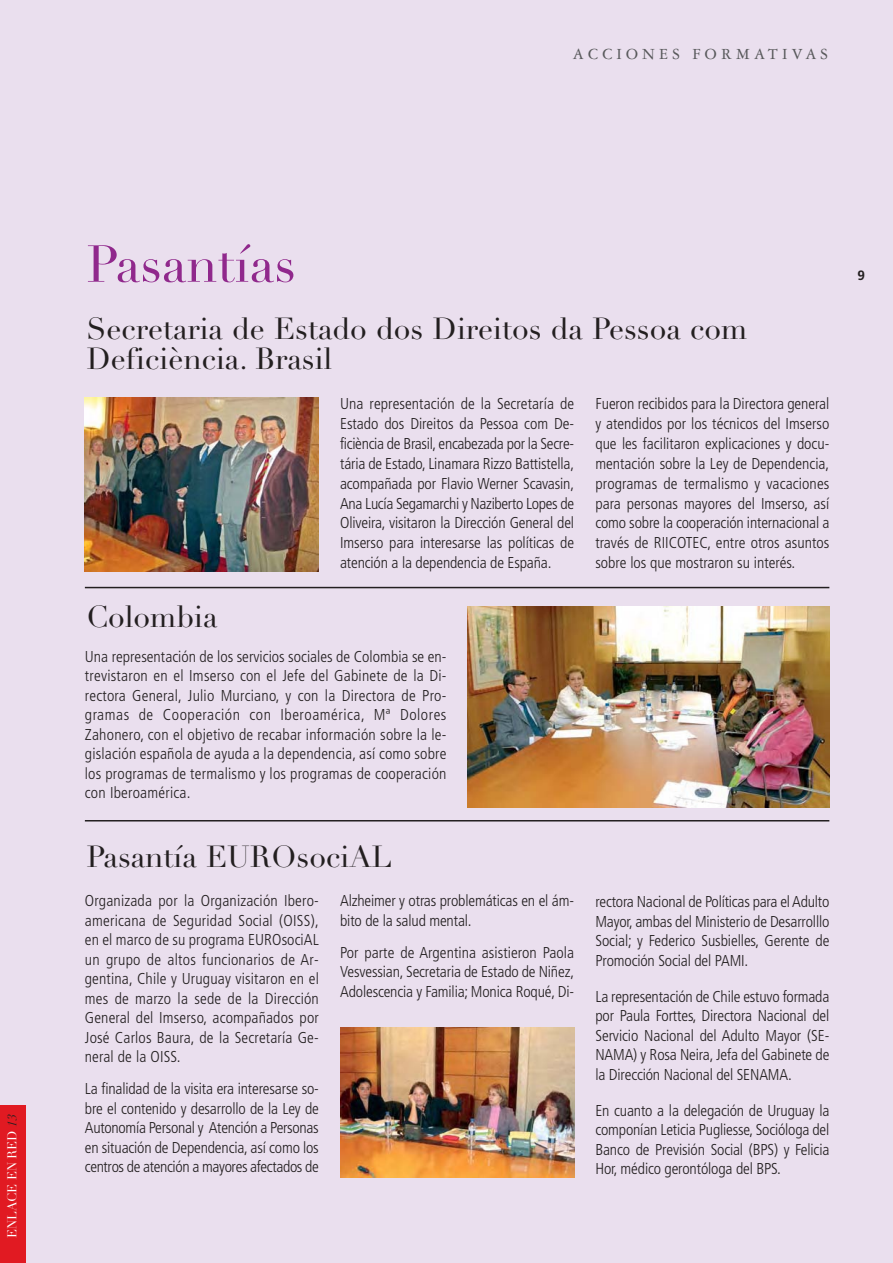
<style>
.page{position:relative;width:893px;height:1263px;background:#fff}
.page>*{position:absolute;margin:0;border:0;box-sizing:border-box;transform-origin:0 0}
.t1{font:51px "Didot LH";color:#90288c}
.t2{font:30px/30px "Didot LH";color:#231f20}
.t3{font:16.5px "Garamond Three";letter-spacing:.25em;color:#58595b}
.t4{font:300 condensed 15.75px/19.5px "Frutiger";letter-spacing:-.01em;color:#231f20;text-align:justify}
.t5{font:700 13.5px "Frutiger";color:#231f20}
.t6{font:12.75px "Didot LH";color:#fff}
.s1{font-style:italic;color:#231f20}
</style>
<div class="page">
<div style="left:0;top:0;width:892px;height:1263px;background:#eadfee"></div>
<div style="left:0;top:1106px;width:25px;height:157px;background:#e11a22"></div>
<img style="left:468px;top:607px;width:361px;height:200px">
<img style="left:340px;top:1027px;width:234px;height:151px">
<img style="left:85px;top:397px;width:234px;height:175px">
<hr style="left:85px;top:587px;width:744px;height:1px;background:#231f20">
<hr style="left:85px;top:820px;width:744px;height:2px;background:#231f20">
<p class="t3" style="left:573px;top:48px;width:256px">ACCIONES FORMATIVAS</p>
<p class="t6" style="left:7px;top:1238px;width:126px;rotate:-90deg">ENLACE EN RED <span class="s1">13</span></p>
<h1 class="t1" style="left:86px;top:243px;width:211px">Pasantías</h1>
<h2 class="t2" style="left:86px;top:317px;width:662px">Secretaria de Estado dos Direitos da Pessoa com<br>Deficiència. Brasil</h2>
<h2 class="t2" style="left:86px;top:605px;width:133px">Colombia</h2>
<p class="t4" style="left:340px;top:395px;width:235px;line-height:20px">Una representación de la Secretaría de Estado dos Direitos da Pessoa com De&shy;ficiència de Brasil, encabezada por la Secre&shy;tária de Estado, Linamara Rizzo Battistella, acompañada por Flavio Werner Scavasin, Ana Lucía Segamarchi y Naziberto Lopes de Oliveira, visitaron la Dirección General del Imserso para interesarse las políticas de atención a la dependencia de España.</p>
<p class="t4" style="left:595px;top:395px;width:235px;line-height:20px">Fueron recibidos para la Directora general y atendidos por los técnicos del Imserso que les facilitaron explicaciones y docu&shy;mentación sobre la Ley de Dependencia, programas de termalismo y vacaciones para personas mayores del Imserso, así como sobre la cooperación internacional a través de RIICOTEC, entre otros asuntos sobre los que mostraron su interés.</p>
<p class="t4" style="left:85px;top:648px;width:363px">Una representación de los servicios sociales de Colombia se en&shy;trevistaron en el Imserso con el Jefe del Gabinete de la Di&shy;rectora General, Julio Murciano, y con la Directora de Pro&shy;gramas de Cooperación con Iberoamérica, Mª Dolores Zahonero, con el objetivo de recabar información sobre la le&shy;gislación española de ayuda a la dependencia, así como sobre los programas de termalismo y los programas de cooperación con Iberoamérica.</p>
<h2 class="t2" style="left:86px;top:844px;width:307px">Pasantía EUROsociAL</h2>
<p class="t4" style="left:85px;top:892px;width:235px">Organizada por la Organización Ibero&shy;americana de Seguridad Social (OISS), en el marco de su programa EUROsociAL un grupo de altos funcionarios de Ar&shy;gentina, Chile y Uruguay visitaron en el mes de marzo la sede de la Dirección General del Imserso, acompañados por José Carlos Baura, de la Secretaría Ge&shy;neral de la OISS.</p>
<p class="t4" style="left:85px;top:1080px;width:235px">La finalidad de la visita era interesarse so&shy;bre el contenido y desarrollo de la Ley de Autonomía Personal y Atención a Personas en situación de Dependencia, así como los centros de atención a mayores afectados de</p>
<p class="t4" style="left:340px;top:892px;width:235px">Alzheimer y otras problemáticas en el ám&shy;bito de la salud mental.</p>
<p class="t4" style="left:340px;top:944px;width:235px">Por parte de Argentina asistieron Paola Vesvessian, Secretaria de Estado de Niñez, Adolescencia y Familia; Monica Roqué, Di-</p>
<p class="t4" style="left:595px;top:893px;width:235px">rectora Nacional de Políticas para el Adulto Mayor, ambas del Ministerio de Desarrolllo Social; y Federico Susbielles, Gerente de Promoción Social del PAMI.</p>
<p class="t4" style="left:595px;top:988px;width:235px">La representación de Chile estuvo formada por Paula Forttes, Directora Nacional del Servicio Nacional del Adulto Mayor (SE-NAMA) y Rosa Neira, Jefa del Gabinete de la Dirección Nacional del SENAMA.</p>
<p class="t4" style="left:595px;top:1102px;width:235px">En cuanto a la delegación de Uruguay la componían Leticia Pugliesse, Socióloga del Banco de Previsión Social (BPS) y Felicia Hor, médico gerontóloga del BPS.</p>
<p class="t5" style="left:857px;top:270px;width:9px">9</p>
</div>
